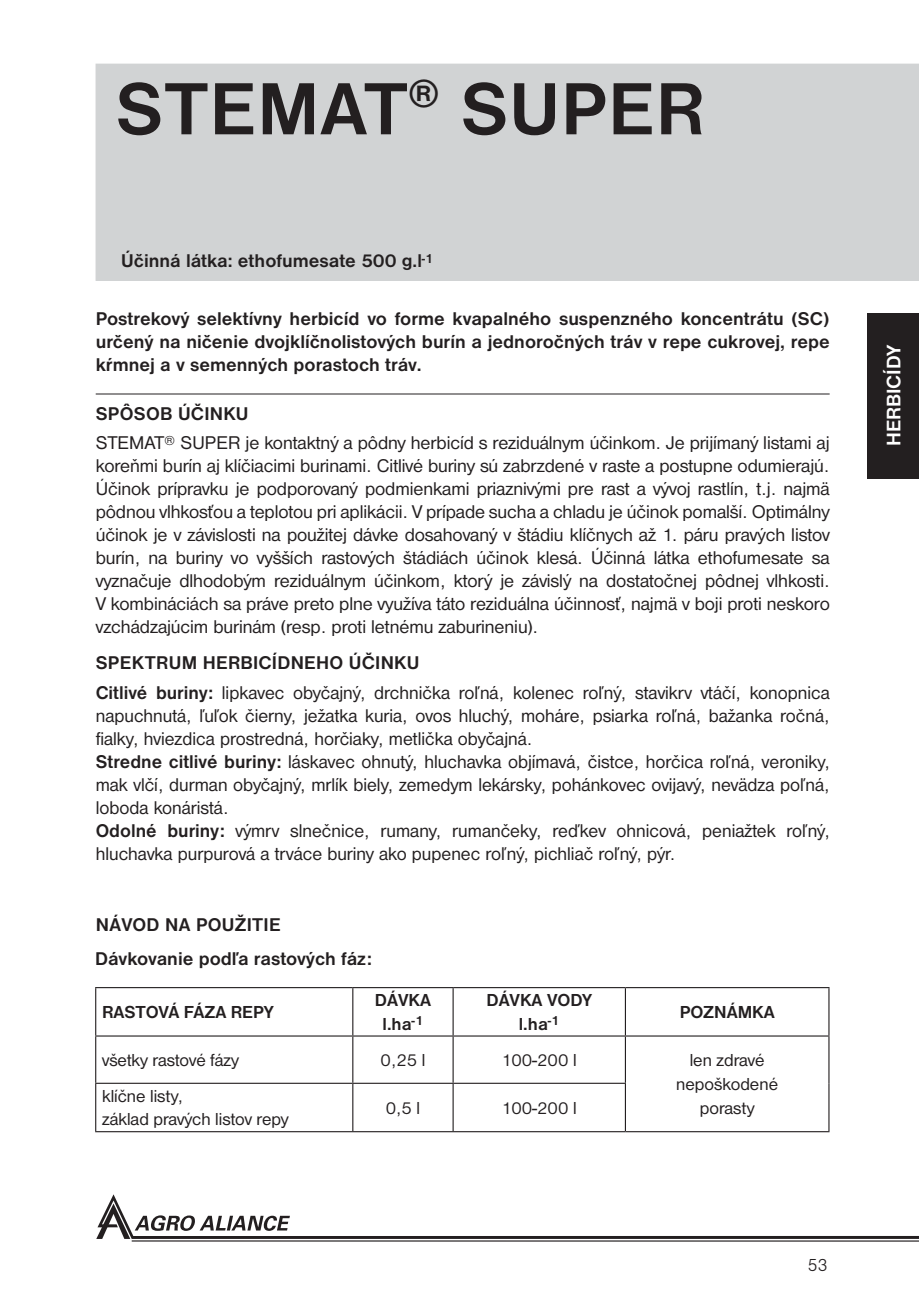
<style>
.page{position:relative;width:919px;height:1308px;background:#fff}
.page>*{position:absolute;margin:0;border:0;box-sizing:border-box;transform-origin:0 0}
.t1{font:700 76.5px "Nimbus Sans DOT";letter-spacing:.015em;color:#231f20}
.t2{font:700 20.25px "Nimbus Sans DOT";color:#fff}
.t3{font:19.12px/22.9px "Nimbus Sans DOT";color:#231f20}
.t4{font:700 19.12px/22.9px "Nimbus Sans DOT";color:#231f20;text-align:justify}
.t5{font:18px/23.6px "Nimbus Sans DOT";color:#231f20;text-align:center}
.t6{font:700 18px/23.6px "Nimbus Sans DOT";color:#231f20;text-align:center}
.t7{font:18px "Nimbus Sans DOT Ligh";color:#231f20}
.s1{font-weight:700}
</style>
<div class="page">
<div style="left:96px;top:64px;width:822px;height:217px;background:#d1d3d4"></div>
<hr style="left:132px;top:1240px;width:786px;height:1px;background:#231f20">
<svg style="left:96px;top:1194px;width:822px;height:44px"></svg>
<div style="left:96px;top:64px;width:733px;height:216px;background:#d1d3d4"></div>
<hr style="left:96px;top:393px;width:733px;height:1px;background:#231f20">
<div style="left:867px;top:313px;width:51px;height:165px;background:#231f20"></div>
<hr style="left:625px;top:1131px;width:204px;height:1px;background:#231f20">
<hr style="left:95px;top:987px;width:258px;height:1px;background:#231f20">
<hr style="left:95px;top:988px;width:1px;height:47px;background:#231f20">
<hr style="left:353px;top:987px;width:100px;height:1px;background:#231f20">
<hr style="left:352px;top:988px;width:1px;height:47px;background:#231f20">
<hr style="left:453px;top:987px;width:172px;height:1px;background:#231f20">
<hr style="left:452px;top:988px;width:1px;height:47px;background:#231f20">
<hr style="left:625px;top:987px;width:204px;height:1px;background:#231f20">
<hr style="left:624px;top:988px;width:2px;height:47px;background:#231f20">
<hr style="left:828px;top:988px;width:1px;height:47px;background:#231f20">
<hr style="left:95px;top:1035px;width:258px;height:1px;background:#231f20">
<hr style="left:95px;top:1036px;width:1px;height:46px;background:#231f20">
<hr style="left:353px;top:1035px;width:100px;height:1px;background:#231f20">
<hr style="left:352px;top:1036px;width:1px;height:46px;background:#231f20">
<hr style="left:453px;top:1035px;width:172px;height:1px;background:#231f20">
<hr style="left:452px;top:1036px;width:1px;height:46px;background:#231f20">
<hr style="left:625px;top:1035px;width:204px;height:1px;background:#231f20">
<hr style="left:624px;top:1036px;width:2px;height:46px;background:#231f20">
<hr style="left:828px;top:1036px;width:1px;height:47px;background:#231f20">
<hr style="left:95px;top:1082px;width:258px;height:1px;background:#231f20">
<hr style="left:95px;top:1083px;width:1px;height:48px;background:#231f20">
<hr style="left:353px;top:1082px;width:100px;height:1px;background:#231f20">
<hr style="left:352px;top:1083px;width:1px;height:48px;background:#231f20">
<hr style="left:453px;top:1082px;width:173px;height:1px;background:#231f20">
<hr style="left:452px;top:1083px;width:1px;height:48px;background:#231f20">
<hr style="left:624px;top:1083px;width:2px;height:48px;background:#231f20">
<hr style="left:828px;top:1083px;width:1px;height:48px;background:#231f20">
<hr style="left:95px;top:1131px;width:530px;height:1px;background:#231f20">
<h1 class="t1" style="left:116px;top:79px;width:590px">STEMAT<sup>®</sup> SUPER</h1>
<p class="t4" style="left:121px;top:250px;width:313px">Účinná látka: ethofumesate 500 g.l<sup>-1</sup></p>
<p class="t4" style="left:96px;top:308px;width:735px">Postrekový selektívny herbicíd vo forme kvapalného suspenzného koncentrátu (SC) určený na ničenie dvojklíčnolistových burín a jednoročných tráv v repe cukrovej, repe kŕmnej a v semenných porastoch tráv.</p>
<p class="t3" style="left:96px;top:400px;width:735px;line-height:29.2px"><span class="s1">SPÔSOB ÚČINKU<br></span>STEMAT<sup>®</sup> SUPER je kontaktný a pôdny herbicíd s reziduálnym účinkom. Je prijímaný listami aj</p>
<p class="t3" style="left:96px;top:456px;width:735px;text-align:justify">koreňmi burín aj klíčiacimi burinami. Citlivé buriny sú zabrzdené v raste a postupne odumierajú.<br>Účinok prípravku je podporovaný podmienkami priaznivými pre rast a vývoj rastlín, t.j. najmä pôdnou vlhkosťou a teplotou pri aplikácii. V prípade sucha a chladu je účinok pomalší. Optimálny účinok je v závislosti na použitej dávke dosahovaný v štádiu klíčnych až 1. páru pravých listov burín, na buriny vo vyšších rastových štádiách účinok klesá. Účinná látka ethofumesate sa vyznačuje dlhodobým reziduálnym účinkom, ktorý je závislý na dostatočnej pôdnej vlhkosti.<br>V kombináciách sa práve preto plne využíva táto reziduálna účinnosť, najmä v boji proti neskoro vzchádzajúcim burinám (resp. proti letnému zaburineniu).</p>
<p class="t3" style="left:96px;top:648px;width:735px;line-height:30.4px"><span class="s1">SPEKTRUM HERBICÍDNEHO ÚČINKU<br>Citlivé buriny:</span> lipkavec obyčajný, drchnička roľná, kolenec roľný, stavikrv vtáčí, konopnica</p>
<p class="t3" style="left:96px;top:705px;width:735px">napuchnutá, ľuľok čierny, ježatka kuria, ovos hluchý, moháre, psiarka roľná, bažanka ročná, fialky, hviezdica prostredná, horčiaky, metlička obyčajná.<br><span class="s1">Stredne citlivé buriny:</span> láskavec ohnutý, hluchavka objímavá, čistce, horčica roľná, veroniky, mak vlčí, durman obyčajný, mrlík biely, zemedym lekársky, pohánkovec ovijavý, nevädza poľná, loboda konáristá.<br><span class="s1">Odolné buriny:</span> výmrv slnečnice, rumany, rumančeky, reďkev ohnicová, peniažtek roľný, hluchavka purpurová a trváce buriny ako pupenec roľný, pichliač roľný, pýr.</p>
<p class="t4" style="left:96px;top:914px;width:186px">NÁVOD NA POUŽITIE</p>
<p class="t4" style="left:95px;top:948px;width:278px">Dávkovanie podľa rastových fáz:</p>
<p class="t6" style="left:102px;top:1000px;width:173px">RASTOVÁ FÁZA REPY</p>
<p class="t6" style="left:375px;top:988px;width:58px">DÁVKA l.ha<sup>-1</sup></p>
<p class="t6" style="left:486px;top:988px;width:107px">DÁVKA VODY l.ha<sup>-1</sup></p>
<p class="t6" style="left:679px;top:1000px;width:96px">POZNÁMKA</p>
<p class="t5" style="left:102px;top:1049px;width:138px">všetky rastové fázy</p>
<p class="t5" style="left:380px;top:1049px;width:46px">0,25 l</p>
<p class="t5" style="left:502px;top:1049px;width:76px">100-200 l</p>
<p class="t5" style="left:676px;top:1050px;width:103px">len zdravé nepoškodené porasty</p>
<p class="t5" style="left:102px;top:1085px;width:188px;text-align:left">klíčne listy,<br>základ pravých listov repy</p>
<p class="t5" style="left:386px;top:1097px;width:36px">0,5 l</p>
<p class="t5" style="left:502px;top:1097px;width:76px">100-200 l</p>
<p class="t7" style="left:807px;top:1258px;width:21px">53</p>
<p class="t2" style="left:885px;top:446px;width:103px;rotate:-90deg">HERBICÍDY</p>
</div>
